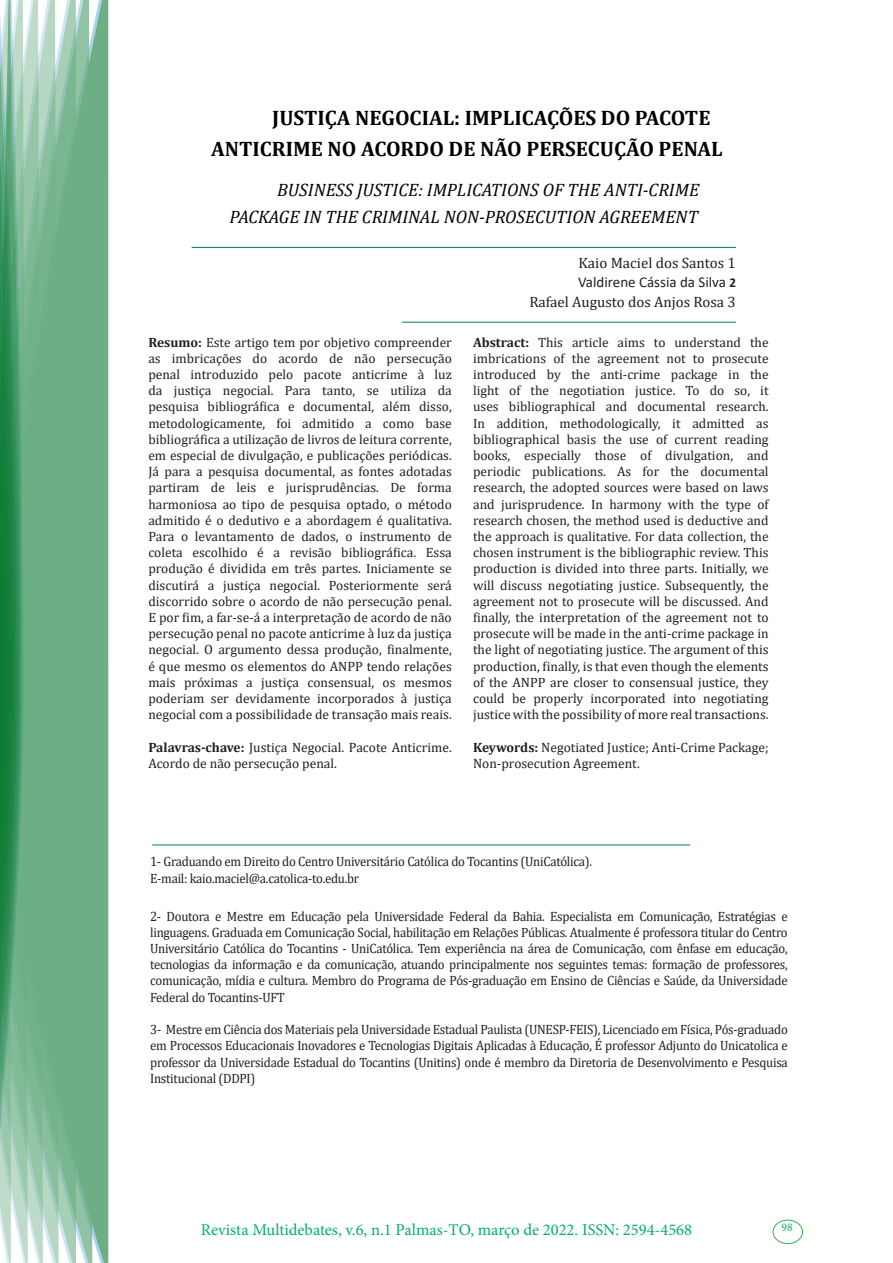
<style>
.page{position:relative;width:893px;height:1263px;background:#fff}
.page>*{position:absolute;margin:0;border:0;box-sizing:border-box;transform-origin:0 0}
.Paragrafo{font:700 21px/31.5px "Cambria";color:#000}
.Paragrafo-2{font:italic 18px/27px "Cambria";color:#000;text-align:right}
.t1{font:16.5px "Minion Pro";color:#00b064}
.Autores{font:15px "Cambria";color:#231f20}
.Autores-2{font:15px "Calibri";color:#231f20}
.Currículo{font:13.5px/16.2px "Cambria";letter-spacing:-.015em;color:#231f20;text-align:justify}
.Currículo-2{font:13.5px/16.2px "Cambria";letter-spacing:-.015em;color:#231f20;text-align:justify;scale:.95 1}
.t2{font:11.7px "Minion Pro";color:#00b064}
.s1{font-weight:700;font-size:13.5px}
.s2{font-weight:700}
</style>
<div class="page">
<div style="left:95px;top:0;width:14px;height:1263px;background:#6caf84"></div>
<svg style="left:79px;top:0;width:16px;height:1263px;background:#71b289"></svg>
<svg style="left:62px;top:0;width:17px;height:1263px;background:#75b48c"></svg>
<svg style="left:45px;top:0;width:17px;height:1263px;background:#7cb792"></svg>
<svg style="left:30px;top:0;width:15px;height:1263px;background:#80ba96"></svg>
<svg style="left:0;top:0;width:30px;height:1263px;background:#61a97f"></svg>
<div style="left:772px;top:1219px;width:31px;height:25px;border:1px solid #40ae49;border-radius:50%"></div>
<hr style="left:152px;top:844px;width:538px;height:1px;background:#008540">
<hr style="left:192px;top:247px;width:544px;height:1px;background:#008540">
<hr style="left:402px;top:322px;width:334px;height:1px;background:#008540">
<p class="Paragrafo" style="left:211px;top:101px;width:513px;text-indent:61px">JUSTIÇA NEGOCIAL: IMPLICAÇÕES DO PACOTE<br>ANTICRIME NO ACORDO DE NÃO PERSECUÇÃO PENAL</p>
<p class="Paragrafo-2" style="left:229px;top:175px;width:471px">BUSINESS JUSTICE: IMPLICATIONS OF THE ANTI-CRIME<br>PACKAGE IN THE CRIMINAL NON-PROSECUTION AGREEMENT</p>
<p class="Autores" style="left:578px;top:254px;width:159px">Kaio Maciel dos Santos 1</p>
<p class="Autores-2" style="left:578px;top:272px;width:159px">Valdirene Cássia da Silva <span class="s1">2</span></p>
<p class="Autores" style="left:529px;top:293px;width:208px">Rafael Augusto dos Anjos Rosa 3</p>
<p class="Currículo" style="left:148px;top:334px;width:305px"><span class="s2">Resumo:</span> Este artigo tem por objetivo compreender as imbricações do acordo de não persecução penal introduzido pelo pacote anticrime à luz da justiça negocial. Para tanto, se utiliza da pesquisa bibliográfica e documental, além disso, metodologicamente, foi admitido a como base bibliográfica a utilização de livros de leitura corrente, em especial de divulgação, e publicações periódicas.<br>Já para a pesquisa documental, as fontes adotadas partiram de leis e jurisprudências. De forma harmoniosa ao tipo de pesquisa optado, o método admitido é o dedutivo e a abordagem é qualitativa.<br>Para o levantamento de dados, o instrumento de coleta escolhido é a revisão bibliográfica. Essa produção é dividida em três partes. Iniciamente se discutirá a justiça negocial. Posteriormente será discorrido sobre o acordo de não persecução penal.<br>E por fim, a far-se-á a interpretação de acordo de não persecução penal no pacote anticrime à luz da justiça negocial. O argumento dessa produção, finalmente, é que mesmo os elementos do ANPP tendo relações mais próximas a justiça consensual, os mesmos poderiam ser devidamente incorporados à justiça negocial com a possibilidade de transação mais reais.</p>
<p class="Currículo" style="left:148px;top:739px;width:305px"><span class="s2">Palavras-chave:</span> Justiça Negocial. Pacote Anticrime.<br>Acordo de não persecução penal.</p>
<p class="Currículo" style="left:473px;top:334px;width:297px"><span class="s2">Abstract:</span> This article aims to understand the imbrications of the agreement not to prosecute introduced by the anti-crime package in the light of the negotiation justice. To do so, it uses bibliographical and documental research.<br>In addition, methodologically, it admitted as bibliographical basis the use of current reading books, especially those of divulgation, and periodic publications. As for the documental research, the adopted sources were based on laws and jurisprudence. In harmony with the type of research chosen, the method used is deductive and the approach is qualitative. For data collection, the chosen instrument is the bibliographic review. This production is divided into three parts. Initially, we will discuss negotiating justice. Subsequently, the agreement not to prosecute will be discussed. And finally, the interpretation of the agreement not to prosecute will be made in the anti-crime package in the light of negotiating justice. The argument of this production, finally, is that even though the elements of the ANPP are closer to consensual justice, they could be properly incorporated into negotiating justice with the possibility of more real transactions.</p>
<p class="Currículo" style="left:473px;top:739px;width:297px"><span class="s2">Keywords:</span> Negotiated Justice; Anti-Crime Package;<br>Non-prosecution Agreement.</p>
<p class="Currículo-2" style="left:150px;top:853px;width:467px">1- Graduando em Direito do Centro Universitário Católica do Tocantins (UniCatólica).</p>
<p class="Currículo-2" style="left:150px;top:870px;width:222px">E-mail: kaio.maciel@a.catolica-to.edu.br</p>
<p class="Currículo-2" style="left:150px;top:908px;width:673px">2- Doutora e Mestre em Educação pela Universidade Federal da Bahia. Especialista em Comunicação, Estratégias e linguagens. Graduada em Comunicação Social, habilitação em Relações Públicas. Atualmente é professora titular do Centro Universitário Católica do Tocantins - UniCatólica. Tem experiência na área de Comunicação, com ênfase em educação, tecnologias da informação e da comunicação, atuando principalmente nos seguintes temas: formação de professores, comunicação, mídia e cultura. Membro do Programa de Pós-graduação em Ensino de Ciências e Saúde, da Universidade Federal do Tocantins-UFT</p>
<p class="Currículo-2" style="left:150px;top:1021px;width:673px">3- Mestre em Ciência dos Materiais pela Universidade Estadual Paulista (UNESP-FEIS), Licenciado em Física, Pós-graduado em Processos Educacionais Inovadores e Tecnologias Digitais Aplicadas à Educação, É professor Adjunto do Unicatolica e professor da Universidade Estadual do Tocantins (Unitins) onde é membro da Diretoria de Desenvolvimento e Pesquisa Institucional (DDPI)</p>
<p class="t1" style="left:201px;top:1218px;width:493px">Revista Multidebates, v.6, n.1 Palmas-TO, março de 2022. ISSN: 2594-4568</p>
<p class="t2" style="left:781px;top:1219px;width:13px">98</p>
</div>
